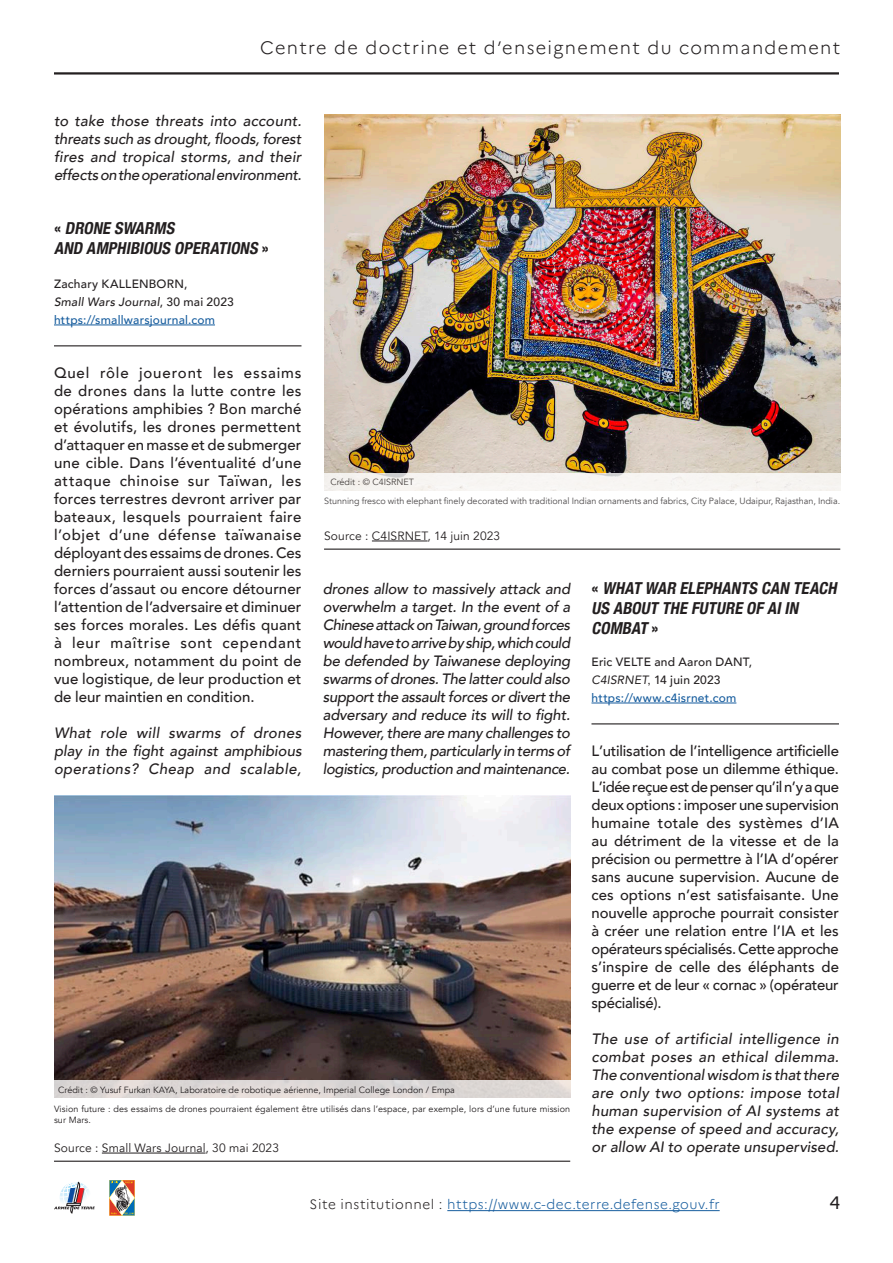
<style>
.page{position:relative;width:893px;height:1263px;background:#fff}
.page>*{position:absolute;margin:0;border:0;box-sizing:border-box;transform-origin:0 0}
.t1{font:300 18px "Marianne";letter-spacing:.075em;color:#231f20}
.t2{font:18px "Marianne";color:#231f20}
.TITRE_ARTICLE{font:italic 700 condensed 16.5px/19.8px "Helvetica Neue";color:#231f20}
.Texte_courant{font:italic 500 15px/18px "Avenir";color:#231f20;text-align:justify}
.Texte_courant-2{font:500 15px/18px "Avenir";letter-spacing:.005em;color:#231f20;text-align:justify}
.Texte_courant-3{font:500 14.85px/18px "Avenir";letter-spacing:-.015em;color:#231f20;text-align:justify}
.t3{font:300 13.5px "Marianne";letter-spacing:.04em;color:#175d9e}
.Sous-titre_souligné{font:500 12px/18px "Avenir";letter-spacing:.02em;color:#231f20}
.Sous-titre_souligné-2{font:12px "Avenir";letter-spacing:.01em;color:#231f20}
.Sous-titre_souligné-3{font:500 12px "Avenir";letter-spacing:.015em;color:#175d9e}
.Légende{font:9px/19.4px "Avenir";color:#231f20}
.s1{font-style:normal}
.s2{font-style:italic}
.s3{font-weight:400;font-style:italic}
.s4{font-family:"Arial";font-weight:400}
.s5{color:#175d9e}
.s6{color:#231f20}
</style>
<div class="page">
<hr style="left:54px;top:72px;width:785px;height:3px;background:#231f20">
<svg style="left:54px;top:1181px;width:41px;height:33px"></svg>
<svg style="left:109px;top:1180px;width:26px;height:35px"></svg>
<hr style="left:447px;top:1210px;width:273px;height:1px;background:#175d9e">
<hr style="left:54px;top:345px;width:247px;height:1px;background:#231f20">
<hr style="left:54px;top:325px;width:161px;height:1px;background:#175d9e">
<hr style="left:591px;top:723px;width:248px;height:1px;background:#231f20">
<hr style="left:591px;top:703px;width:145px;height:1px;background:#175d9e">
<img style="left:324px;top:115px;width:516px;height:358px">
<div style="left:324px;top:473px;width:516px;height:34px;background:#f9f7f4"></div>
<hr style="left:324px;top:549px;width:516px;height:1px;background:#231f20">
<hr style="left:372px;top:541px;width:56px;height:1px;background:#231f20">
<img style="left:54px;top:795px;width:516px;height:285px">
<svg style="left:54px;top:1080px;width:516px;height:18px;background:#ddd7d5"></svg>
<hr style="left:54px;top:1161px;width:516px;height:1px;background:#231f20">
<hr style="left:102px;top:1153px;width:104px;height:1px;background:#231f20">
<p class="t1" style="left:260px;top:37px;width:582px">Centre de doctrine et d’enseignement du commandement</p>
<p class="Texte_courant" style="left:54px;top:112px;width:249px">to take those threats into account. threats such as drought, floods, forest fires and tropical storms, and their effects on the operational environment.</p>
<p class="TITRE_ARTICLE" style="left:54px;top:217px;width:216px"><span class="s1">«</span> DRONESWARMS<br>AND AMPHIBIOUS OPERATIONS <span class="s1">»</span></p>
<p class="Sous-titre_souligné" style="left:54px;top:274px;width:181px">Zachary KALLENBORN,<br><span class="s2">Small Wars Journal</span>, 30 mai 2023</p>
<p class="Sous-titre_souligné-3" style="left:54px;top:309px;width:163px">https://smallwarsjournal.com</p>
<p class="Texte_courant-2" style="left:54px;top:363px;width:249px">Quel rôle joueront les essaims de drones dans la lutte contre les opérations amphibies ? Bon marché et évolutifs, les drones permettent d’attaquer en masse et de submerger une cible. Dans l’éventualité d’une attaque chinoise sur Taïwan, les forces terrestres devront arriver par bateaux, lesquels pourraient faire l’objet d’une défense taïwanaise déployant des essaims de drones. Ces derniers pourraient aussi soutenir les forces d’assaut ou encore détourner l’attention de l’adversaire et diminuer ses forces morales. Les défis quant à leur maîtrise sont cependant nombreux, notamment du point de vue logistique, de leur production et de leur maintien en condition.</p>
<p class="Texte_courant" style="left:54px;top:724px;width:249px">What role will swarms of drones play in the fight against amphibious operations? Cheap and scalable,</p>
<p class="Légende" style="left:324px;top:472px;width:518px;text-indent:6px">Crédit : © C4ISRNET<br>Stunning fresco with elephant finely decorated with traditional Indian ornaments and fabrics, City Palace, Udaipur, Rajasthan, India.</p>
<p class="Sous-titre_souligné-2" style="left:324px;top:529px;width:178px">Source : C4ISRNET, 14 juin 2023</p>
<p class="Texte_courant" style="left:323px;top:580px;width:249px">drones allow to massively attack and overwhelm a target. In the event of a Chinese attack on Taiwan, ground forces would have to arrive by ship, which could be defended by Taiwanese deploying swarms of drones. The latter could also support the assault forces or divert the adversary and reduce its will to fight.<br>However, there are many challenges to mastering them, particularly in terms of logistics, production and maintenance.</p>
<p class="TITRE_ARTICLE" style="left:591px;top:577px;width:251px"><span class="s1">«</span> WHATWAR ELEPHANTS CAN TEACH<br>US ABOUTTHEFUTUREOFAIIN<br>COMBAT <span class="s1">»</span></p>
<p class="Sous-titre_souligné" style="left:591px;top:652px;width:162px">Eric VELTE and Aaron DANT,<br><span class="s3">C4ISRNET</span><span class="s4">,</span> 14 juin 2023 <span class="s5">https://www.c4isrnet.com</span></p>
<p class="Texte_courant-3" style="left:591px;top:741px;width:249px">L’utilisation de l’intelligence artificielle au combat pose un dilemme éthique.<br>L’idée reçue est de penser qu’il n’y a que deux options : imposer une supervision humaine totale des systèmes d’IA au détriment de la vitesse et de la précision ou permettre à l’IA d’opérer sans aucune supervision. Aucune de ces options n’est satisfaisante. Une nouvelle approche pourrait consister à créer une relation entre l’IA et les opérateurs spécialisés. Cette approche s’inspire de celle des éléphants de guerre et de leur « cornac » (opérateur spécialisé).</p>
<p class="Texte_courant" style="left:591px;top:1030px;width:249px">The use of artificial intelligence in combat poses an ethical dilemma.<br>The conventional wisdom is that there are only two options: impose total human supervision of AI systems at the expense of speed and accuracy, or allow AI to operate unsupervised.</p>
<p class="Légende" style="left:58px;top:1080px;width:398px">Crédit : © Yusuf Furkan KAYA, Laboratoire de robotique aérienne, Imperial College London / Empa</p>
<p class="Légende" style="left:54px;top:1104px;width:518px;line-height:10.8px">Vision future : des essaims de drones pourraient également être utilisés dans l’espace, par exemple, lors d’une future mission sur Mars.</p>
<p class="Sous-titre_souligné-2" style="left:54px;top:1141px;width:227px">Source : Small Wars Journal, 30 mai 2023</p>
<p class="t3" style="left:310px;top:1196px;width:412px"><span class="s6">Site institutionnel :</span> https://www.c-dec.terre.defense.gouv.fr</p>
<p class="t2" style="left:829px;top:1191px;width:12px">4</p>
</div>
